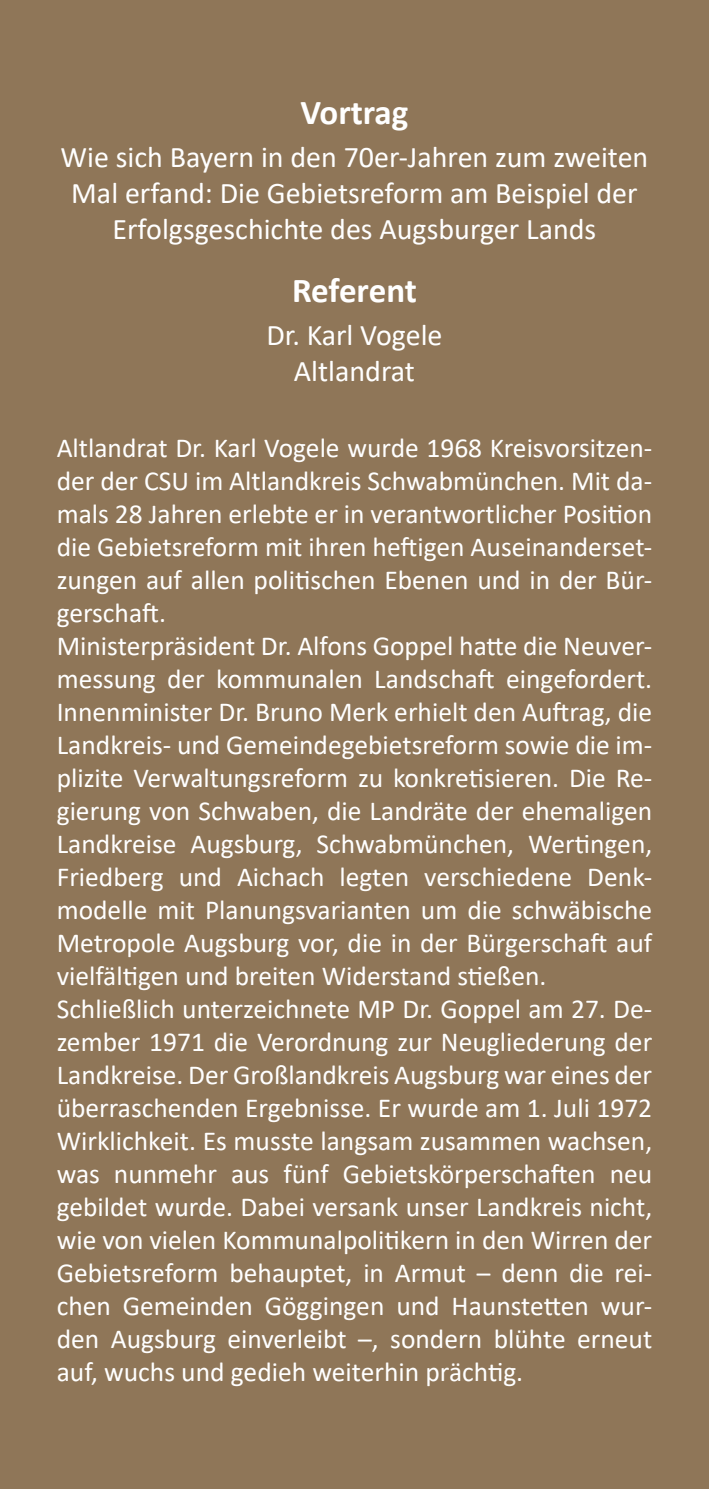
<style>
.page{position:relative;width:709px;height:1489px;background:#fff}
.page>*{position:absolute;margin:0;border:0;box-sizing:border-box;transform-origin:0 0}
.t1{font:700 35px "Calibri";letter-spacing:-.005em;color:#fff}
.t2{font:30px/36px "Calibri";color:#fff;text-align:center}
.t3{font:27.5px/33px "Calibri";color:#fff;text-align:justify}
</style>
<div class="page">
<div style="left:0;top:0;width:709px;height:1488px;background:#8f7658"></div>
<p class="t1" style="left:300px;top:87px;width:110px">Vortrag</p>
<p class="t2" style="left:61px;top:138px;width:589px">Wie sich Bayern in den 70er-Jahren zum zweiten<br>Mal erfand: Die Gebietsreform am Beispiel der<br>Erfolgsgeschichte des Augsburger Lands</p>
<p class="t1" style="left:292px;top:266px;width:126px">Referent</p>
<p class="t2" style="left:266px;top:317px;width:178px">Dr. Karl Vogele</p>
<p class="t2" style="left:294px;top:353px;width:123px">Altlandrat</p>
<p class="t3" style="left:57px;top:430px;width:597px">Altlandrat Dr. Karl Vogele wurde 1968 Kreisvorsitzen&shy;der der CSU im Altlandkreis Schwabmünchen. Mit da&shy;mals 28 Jahren erlebte er in verantwortlicher Position die Gebietsreform mit ihren heftigen Auseinanderset&shy;zungen auf allen politischen Ebenen und in der Bür&shy;gerschaft.</p>
<p class="t3" style="left:57px;top:628px;width:597px">Ministerpräsident Dr. Alfons Goppel hatte die Neuver&shy;messung der kommunalen Landschaft eingefordert.<br>Innenminister Dr. Bruno Merk erhielt den Auftrag, die Landkreis- und Gemeindegebietsreform sowie die im&shy;plizite Verwaltungsreform zu konkretisieren. Die Re&shy;gierung von Schwaben, die Landräte der ehemaligen Landkreise Augsburg, Schwabmünchen, Wertingen, Friedberg und Aichach legten verschiedene Denk&shy;modelle mit Planungsvarianten um die schwäbische Metropole Augsburg vor, die in der Bürgerschaft auf vielfältigen und breiten Widerstand stießen.</p>
<p class="t3" style="left:57px;top:991px;width:597px">Schließlich unterzeichnete MP Dr. Goppel am 27. De&shy;zember 1971 die Verordnung zur Neugliederung der Landkreise. Der Großlandkreis Augsburg war eines der überraschenden Ergebnisse. Er wurde am 1. Juli 1972<br>Wirklichkeit. Es musste langsam zusammen wachsen, was nunmehr aus fünf Gebietskörperschaften neu gebildet wurde. Dabei versank unser Landkreis nicht, wie von vielen Kommunalpolitikern in den Wirren der Gebietsreform behauptet, in Armut – denn die rei&shy;chen Gemeinden Göggingen und Haunstetten wur&shy;den Augsburg einverleibt –, sondern blühte erneut auf, wuchs und gedieh weiterhin prächtig.</p>
</div>
